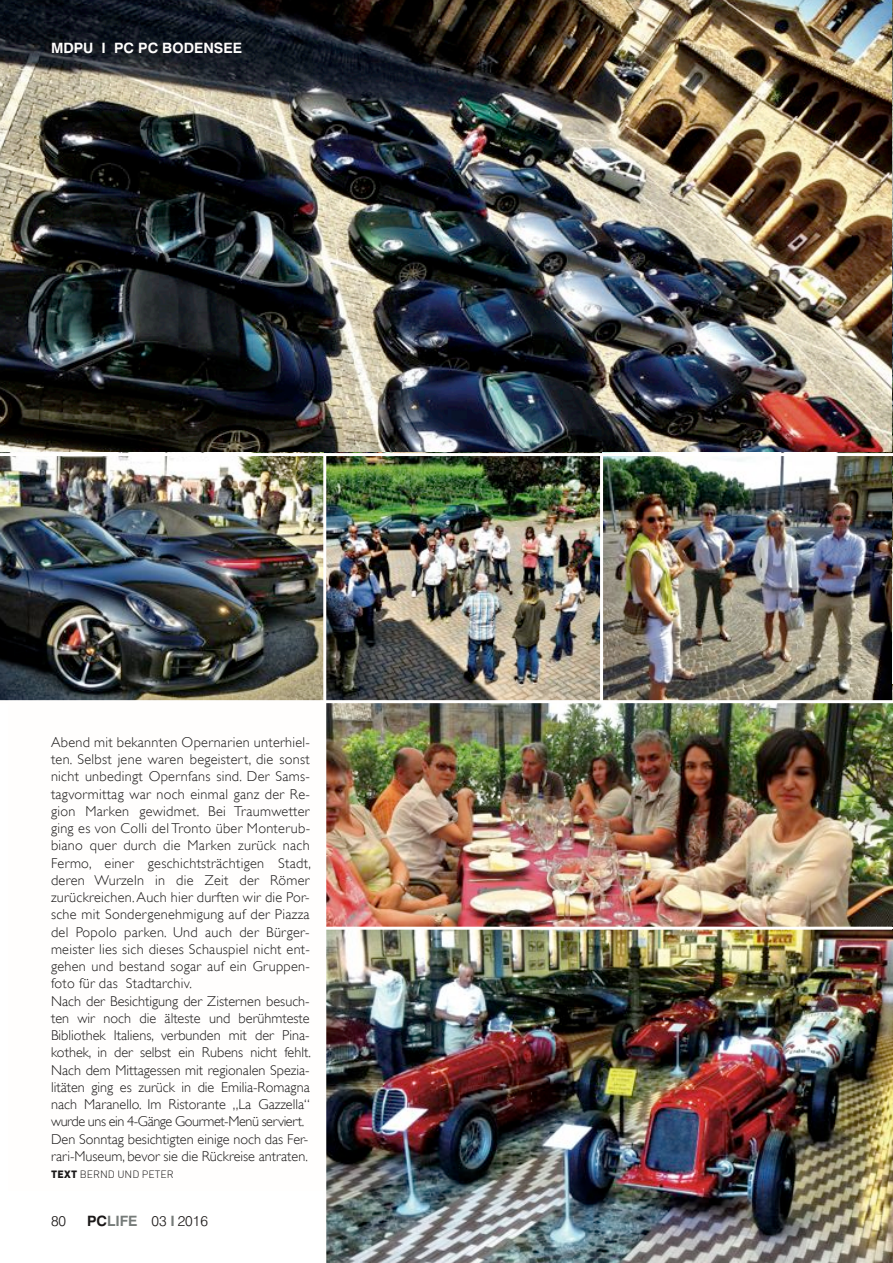
<style>
.page{position:relative;width:893px;height:1263px;background:#fff}
.page>*{position:absolute;margin:0;border:0;box-sizing:border-box;transform-origin:0 0}
.t1{font:300 14.25px/17.2px "Gill Sans";letter-spacing:.02em;color:#1a1818}
.t2{font:700 14.25px "Swiss 721 BT";color:#fffefd}
.t3{font:300 14.25px "Swiss 721 BT";color:#1a1818}
.t4{font:10.5px "DIN Light Alternate";color:#1a1818}
.s1{font-family:"DIN Black Alternate"}
.s2{font-weight:700}
.s3{font-weight:700;color:#757b79}
</style>
<div class="page">
<img style="left:0;top:0;width:892px;height:671px">
<img style="left:892px;top:1px;width:1px;height:534px">
<img style="left:892px;top:538px;width:1px;height:389px">
<img style="left:326px;top:685px;width:567px;height:241px">
<img style="left:0;top:456px;width:891px;height:244px">
<img style="left:326px;top:929px;width:567px;height:334px">
<hr style="left:0;top:453px;width:893px;height:3px;background:#fffefd">
<hr style="left:0;top:700px;width:893px;height:3px;background:#fffefd">
<hr style="left:316px;top:927px;width:576px;height:3px;background:#fffefd">
<hr style="left:600px;top:455px;width:3px;height:247px;background:#fffefd">
<hr style="left:323px;top:453px;width:3px;height:810px;background:#fffefd">
<p class="t2" style="left:51px;top:39px;width:192px">MDPU I PC PC BODENSEE</p>
<p class="t1" style="left:51px;top:733px;width:261px">Abend mit bekannten Opernarien unterhiel&shy;ten. Selbst jene waren begeistert, die sonst nicht unbedingt Opernfans sind. Der Sams&shy;tagvormittag war noch einmal ganz der Re&shy;gion Marken gewidmet. Bei Traumwetter ging es von Colli del Tronto über Monterub&shy;biano quer durch die Marken zurück nach Fermo, einer geschichtsträchtigen Stadt, deren Wurzeln in die Zeit der Römer zurückreichen.Auch hier durften wir die Por&shy;sche mit Sondergenehmigung auf der Piazza del Popolo parken. Und auch der Bürger&shy;meister lies sich dieses Schauspiel nicht ent&shy;gehen und bestand sogar auf ein Gruppen&shy;foto für das Stadtarchiv.<br>Nach der Besichtigung der Zisternen besuch&shy;ten wir noch die älteste und berühmteste Bibliothek Italiens, verbunden mit der Pina&shy;kothek, in der selbst ein Rubens nicht fehlt.<br>Nach dem Mittagessen mit regionalen Spezia&shy;litäten ging es zurück in die Emilia-Romagna nach Maranello. Im Ristorante „La Gazzella“ wurde uns ein 4-Gänge Gourmet-Menü serviert.<br>Den Sonntag besichtigten einige noch das Fer&shy;rari-Museum, bevor sie die Rückreise antraten.</p>
<p class="t4" style="left:51px;top:1168px;width:124px"><span class="s1">TEXT</span> BERND UND PETER</p>
<p class="t3" style="left:51px;top:1213px;width:17px">80</p>
<p class="t3" style="left:87px;top:1213px;width:122px"><span class="s2">PC</span><span class="s3">LIFE</span> 03 <span class="s3">I</span> 2016</p>
</div>
